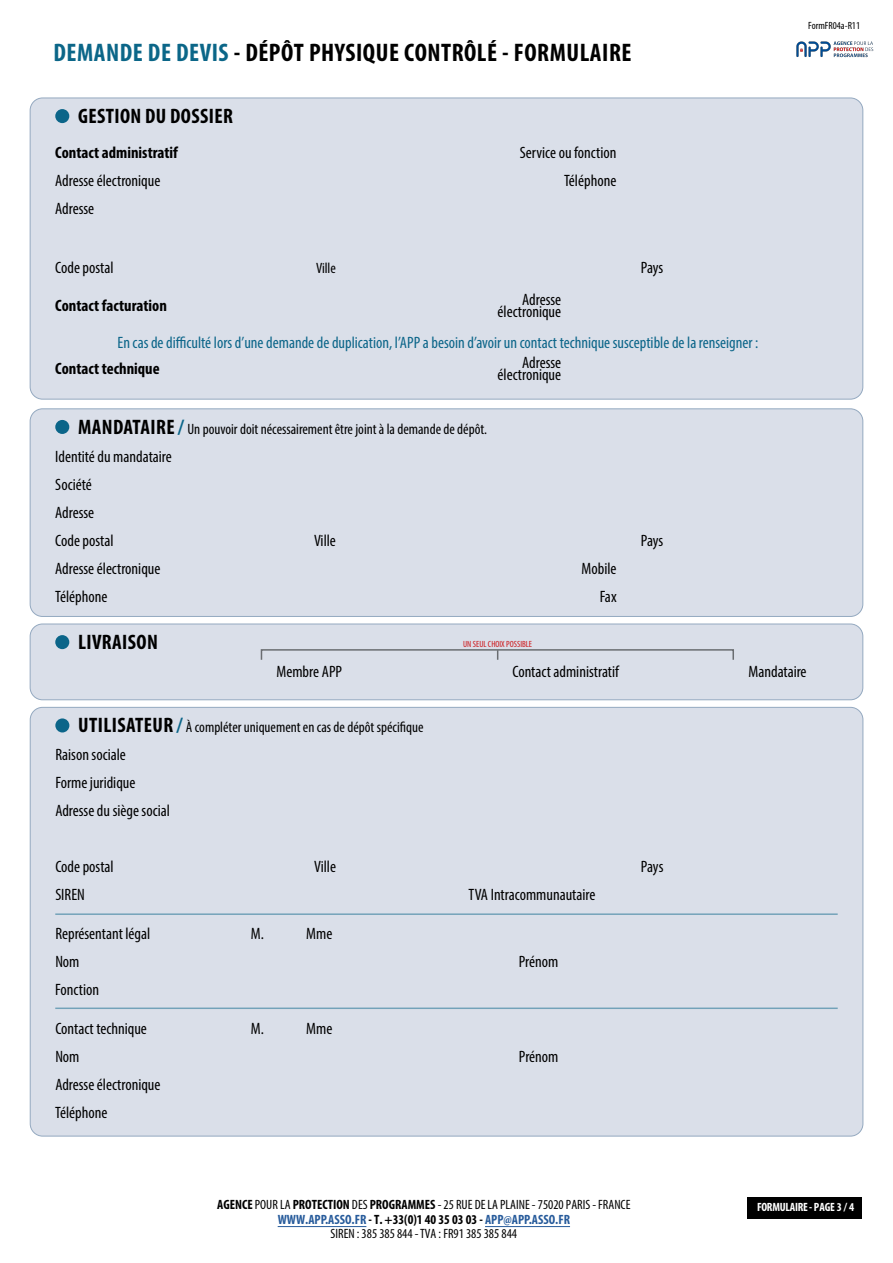
<style>
.page{position:relative;width:893px;height:1263px;background:#fff}
.page>*{position:absolute;margin:0;border:0;box-sizing:border-box;transform-origin:0 0}
.t1{font:700 condensed 25.5px "Myriad Pro";letter-spacing:.02em;color:#000}
.t2{font:700 condensed 21px "Myriad Pro";letter-spacing:.02em;color:#000}
.t3{font:condensed 16.5px/28px "Myriad Pro";color:#000}
.t4{font:condensed 16.5px "Myriad Pro";color:#0b6589}
.t5{font:700 condensed 16.5px "Myriad Pro";color:#000}
.t6{font:condensed 15px "Myriad Pro";color:#000}
.t7{font:condensed 13.5px/14.4px "Myriad Pro";color:#000;text-align:center}
.t8{font:700 condensed 12px "Myriad Pro";letter-spacing:-.02em;color:#fff}
.t9{font:condensed 10.5px "Myriad Pro";color:#000}
.t10{font:condensed 9px "Myriad Pro";color:#cd171a}
.s1{color:#0b6688}
.s2{font-weight:700;font-size:21px}
.s3{font-weight:700;font-size:21px;color:#0b6589}
.s4{font-weight:700}
.s5{font-weight:700;color:#275b9b}
</style>
<div class="page">
<hr style="left:485px;top:1226px;width:85px;height:1px;background:#275b9b">
<hr style="left:278px;top:1226px;width:88px;height:1px;background:#275b9b">
<div style="left:30px;top:707px;width:833px;height:429px;background:#dadfe9;border-radius:12px"></div>
<div style="left:747px;top:1197px;width:115px;height:21px;background:#000"></div>
<div style="left:55px;top:718px;width:14px;height:14px;background:#0b6589;border-radius:50%"></div>
<div style="left:30px;top:624px;width:833px;height:76px;background:#dadfe9;border-radius:12px"></div>
<div style="left:30px;top:624px;width:833px;height:76px;border:1px solid #94a9c0;border-radius:12px"></div>
<div style="left:55px;top:635px;width:14px;height:14px;background:#0b6589;border-radius:50%"></div>
<div style="left:30px;top:409px;width:833px;height:207px;background:#dadfe9;border-radius:12px"></div>
<div style="left:30px;top:408px;width:833px;height:209px;border:1px solid #94a9c0;border-radius:12px"></div>
<div style="left:55px;top:420px;width:14px;height:14px;background:#0b6589;border-radius:50%"></div>
<div style="left:261px;top:649px;width:473px;height:11px;border:2px solid #6a6d71"></div>
<hr style="left:55px;top:913px;width:783px;height:2px;background:#0b6589">
<hr style="left:55px;top:1007px;width:783px;height:2px;background:#0b6589">
<div style="left:30px;top:98px;width:833px;height:301px;background:#dadfe9;border-radius:12px"></div>
<div style="left:55px;top:109px;width:14px;height:14px;background:#0b6589;border-radius:50%"></div>
<img style="left:796px;top:41px;width:78px;height:17px">
<h1 class="t1" style="left:54px;top:36px;width:579px"><span class="s1">DEMANDE DE DEVIS</span> - DÉPÔT PHYSIQUE CONTRÔLÉ - FORMULAIRE</h1>
<p class="t2" style="left:78px;top:103px;width:156px">GESTION DU DOSSIER</p>
<p class="t5" style="left:55px;top:142px;width:124px">Contact administratif</p>
<p class="t3" style="left:55px;top:167px;width:107px">Adresse électronique</p>
<p class="t3" style="left:55px;top:194px;width:40px">Adresse</p>
<p class="t3" style="left:520px;top:138px;width:98px;line-height:28.5px;text-align:right">Service ou fonction<br>Téléphone</p>
<p class="t3" style="left:55px;top:253px;width:60px">Code postal</p>
<p class="t6" style="left:316px;top:259px;width:21px">Ville</p>
<p class="t3" style="left:641px;top:253px;width:24px">Pays</p>
<p class="t3" style="left:498px;top:294px;width:65px;line-height:12px;text-align:right">Adresse électronique</p>
<p class="t3" style="left:498px;top:357px;width:65px;line-height:12px;text-align:right">Adresse électronique</p>
<p class="t5" style="left:55px;top:295px;width:113px">Contact facturation</p>
<p class="t4" style="left:118px;top:333px;width:642px">En cas de difficulté lors d’une demande de duplication, l’APP a besoin d’avoir un contact technique susceptible de la renseigner :</p>
<p class="t5" style="left:55px;top:358px;width:106px">Contact technique</p>
<p class="t6" style="left:78px;top:420px;width:410px"><span class="s2">MANDATAIRE</span> <span class="s3">/</span> Un pouvoir doit nécessairement être joint à la demande de dépôt.</p>
<p class="t3" style="left:55px;top:442px;width:118px">Identité du mandataire</p>
<p class="t3" style="left:55px;top:470px;width:40px">Société<br>Adresse</p>
<p class="t3" style="left:55px;top:526px;width:60px">Code postal</p>
<p class="t3" style="left:314px;top:526px;width:23px">Ville</p>
<p class="t3" style="left:641px;top:526px;width:24px">Pays</p>
<p class="t3" style="left:582px;top:554px;width:36px;text-align:right">Mobile<br>Fax</p>
<p class="t3" style="left:55px;top:554px;width:107px">Adresse électronique<br>Téléphone</p>
<p class="t2" style="left:78px;top:629px;width:81px">LIVRAISON</p>
<p class="t10" style="left:463px;top:639px;width:70px">UN SEUL CHOIX POSSIBLE</p>
<p class="t9" style="left:808px;top:19px;width:53px">FormFR04a-R11</p>
<p class="t3" style="left:276px;top:657px;width:67px">Membre APP</p>
<p class="t3" style="left:512px;top:657px;width:108px">Contact administratif</p>
<p class="t3" style="left:748px;top:657px;width:60px">Mandataire</p>
<p class="t6" style="left:78px;top:718px;width:347px"><span class="s2">UTILISATEUR</span> <span class="s3">/</span> À compléter uniquement en cas de dépôt spécifique</p>
<p class="t3" style="left:55px;top:740px;width:72px">Raison sociale</p>
<p class="t3" style="left:55px;top:768px;width:82px">Forme juridique</p>
<p class="t3" style="left:55px;top:796px;width:116px">Adresse du siège social</p>
<p class="t3" style="left:55px;top:852px;width:60px">Code postal<br>SIREN</p>
<p class="t3" style="left:55px;top:919px;width:96px">Représentant légal</p>
<p class="t3" style="left:251px;top:919px;width:15px">M.</p>
<p class="t3" style="left:314px;top:852px;width:23px">Ville</p>
<p class="t3" style="left:641px;top:852px;width:24px">Pays</p>
<p class="t3" style="left:306px;top:919px;width:28px">Mme</p>
<p class="t3" style="left:469px;top:881px;width:128px">TVA Intracommunautaire</p>
<p class="t3" style="left:55px;top:947px;width:26px">Nom</p>
<p class="t3" style="left:519px;top:947px;width:41px">Prénom</p>
<p class="t3" style="left:55px;top:975px;width:45px">Fonction</p>
<p class="t3" style="left:55px;top:1014px;width:107px">Contact technique<br>Nom<br>Adresse électronique</p>
<p class="t3" style="left:55px;top:1098px;width:54px">Téléphone</p>
<p class="t3" style="left:251px;top:1014px;width:15px">M.</p>
<p class="t3" style="left:306px;top:1014px;width:28px">Mme</p>
<p class="t3" style="left:519px;top:1042px;width:41px">Prénom</p>
<p class="t7" style="left:217px;top:1197px;width:415px"><span class="s4">AGENCE</span> POUR LA <span class="s4">PROTECTION</span> DES <span class="s4">PROGRAMMES</span> - 25 RUE DE LA PLAINE - 75020 PARIS - FRANCE<br><span class="s5">WWW.APP.ASSO.FR</span> <span class="s4">- T. +33(0)1 40 35 03 03 -</span> <span class="s5">APP@APP.ASSO.FR<br></span>SIREN : 385 385 844 - TVA : FR91 385 385 844</p>
<p class="t8" style="left:757px;top:1199px;width:99px">FORMULAIRE - PAGE 3 / 4</p>
</div>
